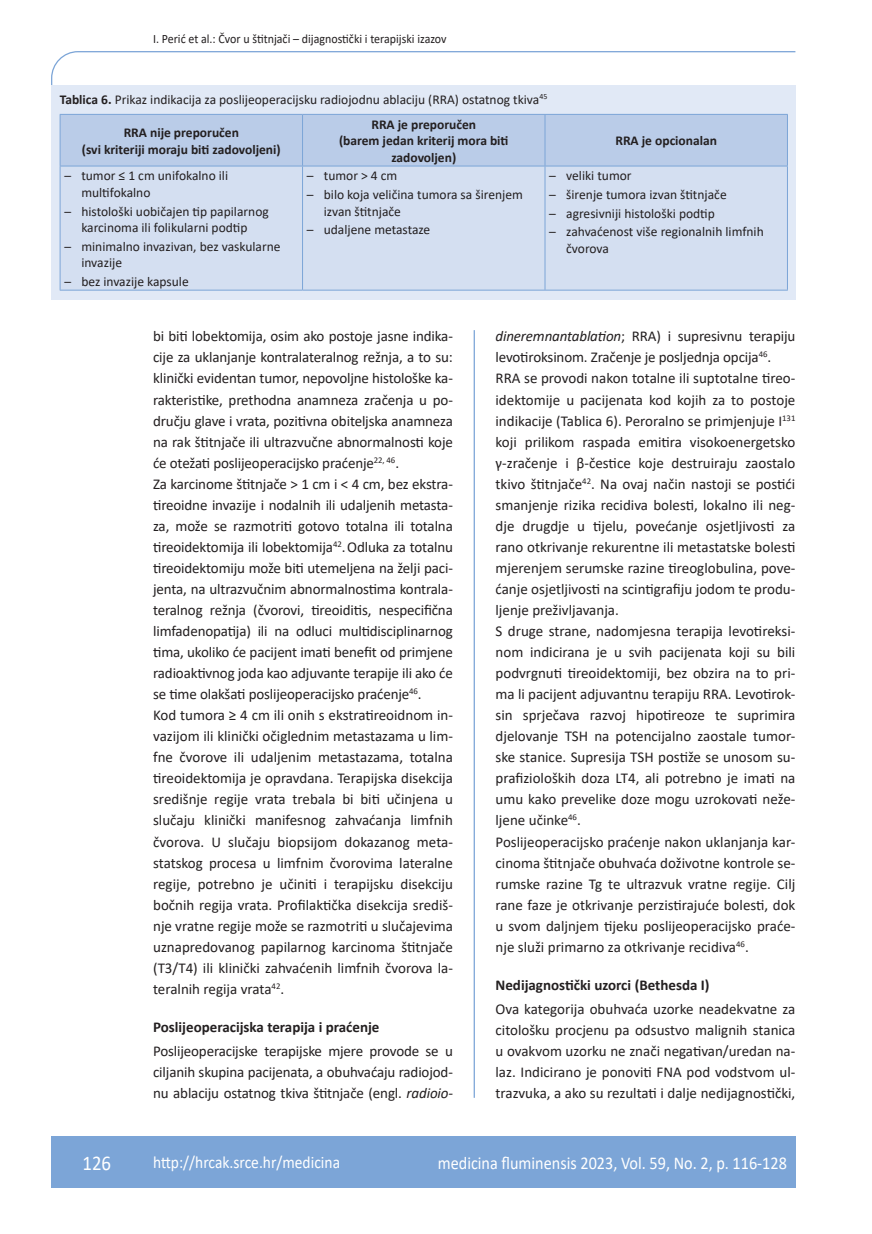
<style>
.page{position:relative;width:872px;height:1234px;background:#fff}
.page>*{position:absolute;margin:0;border:0;box-sizing:border-box;transform-origin:0 0}
.t1{font:21px "Calibri";color:#fff;scale:.9 1}
.t2{font:18px "Calibri";color:#fff;scale:.9 1}
.t3{font:17.25px "Calibri";color:#fff;scale:.9 1}
.osnovni_tekst{font:15px/21px "Calibri";letter-spacing:-.01em;color:#231f20;text-align:justify}
.podnaslov{font:700 15px "Calibri";color:#231f20}
.tablica{font:13.5px/16.5px "Calibri";color:#231f20}
.tablica-2{font:700 13.5px/16.5px "Calibri";color:#231f20;text-align:center}
.potpis_slika{font:13.5px "Calibri";color:#231f20}
.glava{font:12.75px "Calibri";color:#231f20;scale:.94 1}
.s1{font-weight:700}
.s2{font-style:italic}
</style>
<div class="page">
<svg style="left:51px;top:51px;width:745px;height:249px"></svg>
<hr style="left:473px;top:330px;width:2px;height:767px;background:#7ca5d7">
<div style="left:51px;top:1135px;width:744px;height:51px;background:#7ca5d7"></div>
<div style="left:51px;top:85px;width:744px;height:214px;background:#e1e9f6"></div>
<div style="left:61px;top:115px;width:726px;height:51px;background:#bacce8"></div>
<div style="left:61px;top:167px;width:726px;height:123px;background:#d4dff1"></div>
<hr style="left:60px;top:114px;width:242px;height:1px;background:#7ca5d7">
<hr style="left:60px;top:115px;width:1px;height:51px;background:#7ca5d7">
<hr style="left:302px;top:114px;width:243px;height:1px;background:#7ca5d7">
<hr style="left:302px;top:115px;width:1px;height:51px;background:#7ca5d7">
<hr style="left:545px;top:114px;width:243px;height:1px;background:#7ca5d7">
<hr style="left:544px;top:115px;width:1px;height:51px;background:#7ca5d7">
<hr style="left:787px;top:115px;width:1px;height:51px;background:#7ca5d7">
<hr style="left:60px;top:166px;width:242px;height:1px;background:#7ca5d7">
<hr style="left:60px;top:166px;width:1px;height:124px;background:#7ca5d7">
<hr style="left:302px;top:166px;width:243px;height:1px;background:#7ca5d7">
<hr style="left:302px;top:166px;width:1px;height:124px;background:#7ca5d7">
<hr style="left:545px;top:166px;width:243px;height:1px;background:#7ca5d7">
<hr style="left:544px;top:166px;width:1px;height:124px;background:#7ca5d7">
<hr style="left:787px;top:166px;width:1px;height:124px;background:#7ca5d7">
<hr style="left:60px;top:290px;width:242px;height:1px;background:#7ca5d7">
<hr style="left:302px;top:290px;width:243px;height:1px;background:#7ca5d7">
<hr style="left:545px;top:290px;width:243px;height:1px;background:#7ca5d7">
<p class="glava" style="left:153px;top:29px;width:314px">I. Perić et al.: Čvor u štitnjači – dijagnostički i terapijski izazov</p>
<p class="potpis_slika" style="left:60px;top:90px;width:489px"><span class="s1">Tablica 6.</span> Prikaz indikacija za poslijeoperacijsku radiojodnu ablaciju (RRA) ostatnog tkiva<sup>45</sup></p>
<p class="tablica-2" style="left:124px;top:124px;width:117px">RRA nije preporučen</p>
<p class="tablica-2" style="left:82px;top:141px;width:200px">(svi kriteriji moraju biti zadovoljeni)</p>
<p class="tablica-2" style="left:371px;top:116px;width:106px">RRA je preporučen</p>
<p class="tablica-2" style="left:339px;top:132px;width:171px">(barem jedan kriterij mora biti zadovoljen)</p>
<p class="tablica-2" style="left:615px;top:132px;width:103px">RRA je opcionalan</p>
<p class="tablica" style="left:81px;top:167px;width:148px;text-indent:-17px">– tumor ≤ 1 cm unifokalno ili multifokalno</p>
<p class="tablica" style="left:64px;top:202px;width:206px;text-align:center">– histološki uobičajen tip papilarnog karcinoma ili folikularni podtip</p>
<p class="tablica" style="left:81px;top:237px;width:201px;text-indent:-17px">– minimalno invazivan, bez vaskularne invazije</p>
<p class="tablica" style="left:64px;top:273px;width:126px">– bez invazije kapsule</p>
<p class="tablica" style="left:307px;top:167px;width:92px">– tumor &gt; 4 cm</p>
<p class="tablica" style="left:324px;top:186px;width:201px;text-indent:-17px">– bilo koja veličina tumora sa širenjem izvan štitnjače</p>
<p class="tablica" style="left:307px;top:221px;width:125px">– udaljene metastaze</p>
<p class="tablica" style="left:549px;top:167px;width:84px">– veliki tumor</p>
<p class="tablica" style="left:549px;top:186px;width:179px">– širenje tumora izvan štitnjače</p>
<p class="tablica" style="left:549px;top:204px;width:167px">– agresivniji histološki podtip</p>
<p class="tablica" style="left:566px;top:223px;width:199px;text-indent:-17px">– zahvaćenost više regionalnih limfnih čvorova</p>
<p class="osnovni_tekst" style="left:153px;top:325px;width:301px">bi biti lobektomija, osim ako postoje jasne indika&shy;cije za uklanjanje kontralateralnog režnja, a to su: klinički evidentan tumor, nepovoljne histološke ka&shy;rakteristike, prethodna anamneza zračenja u po&shy;dručju glave i vrata, pozitivna obiteljska anamneza na rak štitnjače ili ultrazvučne abnormalnosti koje će otežati poslijeoperacijsko praćenje<sup>22,</sup> <sup>46</sup>.</p>
<p class="osnovni_tekst" style="left:153px;top:472px;width:301px">Za karcinome štitnjače &gt; 1 cm i &lt; 4 cm, bez ekstra&shy;tireoidne invazije i nodalnih ili udaljenih metasta&shy;za, može se razmotriti gotovo totalna ili totalna tireoidektomija ili lobektomija<sup>42</sup>.Odluka za totalnu tireoidektomiju može biti utemeljena na želji paci&shy;jenta, na ultrazvučnim abnormalnostima kontrala&shy;teralnog režnja (čvorovi, tireoiditis, nespecifična limfadenopatija) ili na odluci multidisciplinarnog tima, ukoliko će pacijent imati benefit od primjene radioaktivnog joda kao adjuvante terapije ili ako će se time olakšati poslijeoperacijsko praćenje<sup>46</sup>.</p>
<p class="osnovni_tekst" style="left:153px;top:704px;width:301px">Kod tumora ≥ 4 cm ili onih s ekstratireoidnom in&shy;vazijom ili klinički očiglednim metastazama u lim&shy;fne čvorove ili udaljenim metastazama, totalna tireoidektomija je opravdana. Terapijska disekcija središnje regije vrata trebala bi biti učinjena u slučaju klinički manifesnog zahvaćanja limfnih čvorova. U slučaju biopsijom dokazanog meta&shy;statskog procesa u limfnim čvorovima lateralne regije, potrebno je učiniti i terapijsku disekciju bočnih regija vrata. Profilaktička disekcija središ&shy;nje vratne regije može se razmotriti u slučajevima uznapredovanog papilarnog karcinoma štitnjače (T3/T4) ili klinički zahvaćenih limfnih čvorova la&shy;teralnih regija vrata<sup>42</sup>.</p>
<p class="podnaslov" style="left:153px;top:1016px;width:228px">Poslijeoperacijska terapija i praćenje</p>
<p class="osnovni_tekst" style="left:153px;top:1039px;width:301px">Poslijeoperacijske terapijske mjere provode se u ciljanih skupina pacijenata, a obuhvaćaju radiojod&shy;nu ablaciju ostatnog tkiva štitnjače (engl. <span class="s2">radioio-</span></p>
<p class="osnovni_tekst" style="left:495px;top:325px;width:301px"><span class="s2">dineremnantablation</span>; RRA) i supresivnu terapiju levotiroksinom. Zračenje je posljednja opcija<sup>46</sup>.</p>
<p class="osnovni_tekst" style="left:495px;top:367px;width:301px">RRA se provodi nakon totalne ili suptotalne tireo&shy;idektomije u pacijenata kod kojih za to postoje indikacije (Tablica 6). Peroralno se primjenjuje I<sup>131 </sup>koji prilikom raspada emitira visokoenergetsko γ-zračenje i β-čestice koje destruiraju zaostalo tkivo štitnjače<sup>42</sup>. Na ovaj način nastoji se postići smanjenje rizika recidiva bolesti, lokalno ili neg&shy;dje drugdje u tijelu, povećanje osjetljivosti za rano otkrivanje rekurentne ili metastatske bolesti mjerenjem serumske razine tireoglobulina, pove&shy;ćanje osjetljivosti na scintigrafiju jodom te produ&shy;ljenje preživljavanja.</p>
<p class="osnovni_tekst" style="left:495px;top:620px;width:301px">S druge strane, nadomjesna terapija levotireksi&shy;nom indicirana je u svih pacijenata koji su bili podvrgnuti tireoidektomiji, bez obzira na to pri&shy;ma li pacijent adjuvantnu terapiju RRA. Levotirok&shy;sin sprječava razvoj hipotireoze te suprimira djelovanje TSH na potencijalno zaostale tumor&shy;ske stanice. Supresija TSH postiže se unosom su&shy;prafizioloških doza LT4, ali potrebno je imati na umu kako prevelike doze mogu uzrokovati neže&shy;ljene učinke<sup>46</sup>.</p>
<p class="osnovni_tekst" style="left:495px;top:830px;width:301px">Poslijeoperacijsko praćenje nakon uklanjanja kar&shy;cinoma štitnjače obuhvaća doživotne kontrole se&shy;rumske razine Tg te ultrazvuk vratne regije. Cilj rane faze je otkrivanje perzistirajuće bolesti, dok u svom daljnjem tijeku poslijeoperacijsko praće&shy;nje služi primarno za otkrivanje recidiva<sup>46</sup>.</p>
<p class="podnaslov" style="left:495px;top:974px;width:215px">Nedijagnostički uzorci (Bethesda I)</p>
<p class="osnovni_tekst" style="left:495px;top:997px;width:301px">Ova kategorija obuhvaća uzorke neadekvatne za citološku procjenu pa odsustvo malignih stanica u ovakvom uzorku ne znači negativan/uredan na&shy;laz. Indicirano je ponoviti FNA pod vodstvom ul&shy;trazvuka, a ako su rezultati i dalje nedijagnostički,</p>
<p class="t1" style="left:82px;top:1147px;width:33px">126</p>
<p class="t3" style="left:153px;top:1149px;width:209px">http://hrcak.srce.hr/medicina</p>
<p class="t2" style="left:438px;top:1149px;width:389px">medicina fluminensis 2023, Vol. 59, No. 2, p. 116-128</p>
</div>
